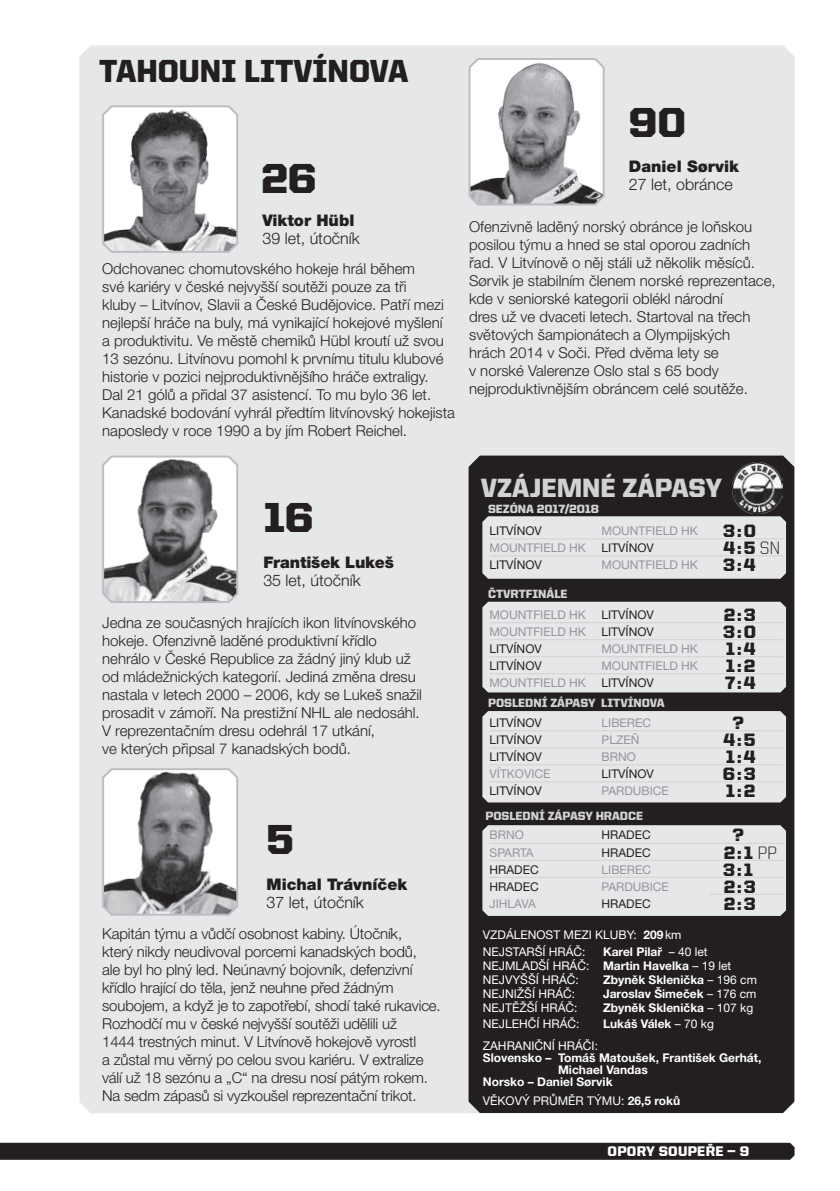
<style>
.page{position:relative;width:840px;height:1191px;background:#fff}
.page>*{position:absolute;margin:0;border:0;box-sizing:border-box;transform-origin:0 0}
.t1{font:900 42px "United Sans Reg";color:#231f20}
.t2{font:900 32px "United Sans Reg";color:#231f20}
.t3{font:900 26.4px "United Sans Reg";color:#d1d2d4}
.t4{font:900 18px "United Sans Reg";color:#231f20}
.t5{font:300 16px "Helvetica Neue CE";color:#231f20}
.t6{font:900 16px "Helvetica Neue CE";color:#231f20}
.t7{font:300 15px/18px "Helvetica Neue CE";color:#231f20}
.t8{font:900 14px "United Sans Reg";letter-spacing:.02em;color:#fff}
.t9{font:12px/14px "Helvetica Neue CE";color:#fff}
.t10{font:12px "Helvetica Neue CE";color:#939598}
.t11{font:700 12px "Helvetica Neue CE";color:#fff}
.t12{font:12px "Helvetica Neue CE";color:#231f20}
.t13{font:900 12px "United Sans Reg";color:#d1d2d4}
.s1{font-weight:300}
.s2{font-weight:700}
.s3{font-weight:400}
</style>
<div class="page">
<div style="left:0;top:1142px;width:794px;height:17px;background:#231f20"></div>
<div style="left:79px;top:45px;width:715px;height:1068px;background:#e6e7e9"></div>
<div style="left:468px;top:455px;width:325px;height:658px;background:#231f20"></div>
<div style="left:482px;top:711px;width:303px;height:91px;background:#e6e7e9"></div>
<hr style="left:743px;top:730px;width:40px;height:1px;background:#d1d2d4">
<div style="left:482px;top:825px;width:303px;height:91px;background:#e6e7e9"></div>
<hr style="left:743px;top:842px;width:40px;height:1px;background:#d1d2d4">
<div style="left:482px;top:516px;width:303px;height:63px;background:#e6e7e9"></div>
<hr style="left:743px;top:538px;width:40px;height:1px;background:#d1d2d4">
<div style="left:482px;top:602px;width:303px;height:90px;background:#e6e7e9"></div>
<hr style="left:743px;top:673px;width:40px;height:1px;background:#d1d2d4">
<svg style="left:101px;top:454px;width:138px;height:150px"></svg>
<svg style="left:467px;top:56px;width:138px;height:150px"></svg>
<svg style="left:101px;top:766px;width:138px;height:150px"></svg>
<svg style="left:101px;top:104px;width:138px;height:150px"></svg>
<img style="left:731px;top:462px;width:51px;height:51px">
<h2 class="t2" style="left:99px;top:54px;width:310px">TAHOUNI LITVÍNOVA</h2>
<h1 class="t1" style="left:261px;top:155px;width:57px">26</h1>
<p class="t6" style="left:262px;top:210px;width:93px">Viktor Hübl</p>
<p class="t5" style="left:262px;top:229px;width:99px">39 let, útočník</p>
<p class="t7" style="left:102px;top:260px;width:354px">Odchovanec chomutovského hokeje hrál během<br>své kariéry v české nejvyšší soutěži pouze za tři<br>kluby – Litvínov, Slavii a České Budějovice. Patří mezi nejlepší hráče na buly, má vynikající hokejové myšlení<br>a produktivitu. Ve městě chemiků Hübl kroutí už svou 13 sezónu. Litvínovu pomohl k prvnímu titulu klubové historie v pozici nejproduktivnějšího hráče extraligy.<br>Dal 21 gólů a přidal 37 asistencí. To mu bylo 36 let.<br>Kanadské bodování vyhrál předtím litvínovský hokejista naposledy v roce 1990 a by jím Robert Reichel.</p>
<h1 class="t1" style="left:263px;top:494px;width:52px">16</h1>
<p class="t6" style="left:263px;top:552px;width:132px">František Lukeš</p>
<p class="t5" style="left:263px;top:570px;width:99px">35 let, útočník</p>
<p class="t7" style="left:102px;top:613px;width:321px">Jedna ze současných hrajících ikon litvínovského hokeje. Ofenzivně laděné produktivní křídlo nehrálo v České Republice za žádný jiný klub už od mládežnických kategorií. Jediná změna dresu nastala v letech 2000 – 2006, kdy se Lukeš snažil prosadit v zámoří. Na prestižní NHL ale nedosáhl.<br>V reprezentačním dresu odehrál 17 utkání,<br>ve kterých připsal 7 kanadských bodů.</p>
<h1 class="t1" style="left:266px;top:816px;width:29px">5</h1>
<p class="t6" style="left:266px;top:874px;width:142px">Michal Trávníček</p>
<p class="t5" style="left:266px;top:892px;width:99px">37 let, útočník</p>
<p class="t7" style="left:102px;top:924px;width:340px">Kapitán týmu a vůdčí osobnost kabiny. Útočník,<br>který nikdy neudivoval porcemi kanadských bodů,<br>ale byl ho plný led. Neúnavný bojovník, defenzivní křídlo hrající do těla, jenž neuhne před žádným soubojem, a když je to zapotřebí, shodí také rukavice.<br>Rozhodčí mu v české nejvyšší soutěži udělili už<br>1444 trestných minut. V Litvínově hokejově vyrostl<br>a zůstal mu věrný po celou svou kariéru. V extralize válí už 18 sezónu a „C“ na dresu nosí pátým rokem.<br>Na sedm zápasů si vyzkoušel reprezentační trikot.</p>
<h1 class="t1" style="left:628px;top:99px;width:59px">90</h1>
<p class="t6" style="left:628px;top:156px;width:111px">Daniel Sørvik</p>
<p class="t5" style="left:628px;top:175px;width:105px">27 let, obránce</p>
<p class="t7" style="left:469px;top:218px;width:308px">Ofenzivně laděný norský obránce je loňskou posilou týmu a hned se stal oporou zadních řad. V Litvínově o něj stáli už několik měsíců.<br>Sørvik je stabilním členem norské reprezentace, kde v seniorské kategorii oblékl národní<br>dres už ve dvaceti letech. Startoval na třech světových šampionátech a Olympijských<br>hrách 2014 v Soči. Před dvěma lety se<br>v norské Valerenze Oslo stal s 65 body nejproduktivnějším obráncem celé soutěže.</p>
<h3 class="t3" style="left:480px;top:473px;width:242px">VZÁJEMNÉ ZÁPASY</h3>
<p class="t13" style="left:488px;top:502px;width:112px">SEZÓNA 2017/2018</p>
<p class="t12" style="left:489px;top:523px;width:54px">LITVÍNOV</p>
<p class="t10" style="left:601px;top:523px;width:98px">MOUNTFIELD HK</p>
<p class="t4" style="left:722px;top:521px;width:34px">3:0</p>
<p class="t10" style="left:489px;top:540px;width:98px">MOUNTFIELD HK</p>
<p class="t12" style="left:601px;top:540px;width:54px">LITVÍNOV</p>
<p class="t4" style="left:723px;top:538px;width:58px">4:5 <span class="s1">SN</span></p>
<p class="t12" style="left:489px;top:558px;width:54px">LITVÍNOV</p>
<p class="t10" style="left:601px;top:558px;width:98px">MOUNTFIELD HK</p>
<p class="t4" style="left:722px;top:555px;width:34px">3:4</p>
<p class="t10" style="left:489px;top:607px;width:98px">MOUNTFIELD HK</p>
<p class="t12" style="left:601px;top:607px;width:54px">LITVÍNOV</p>
<p class="t4" style="left:723px;top:604px;width:33px">2:3</p>
<p class="t10" style="left:489px;top:624px;width:98px">MOUNTFIELD HK</p>
<p class="t12" style="left:601px;top:624px;width:54px">LITVÍNOV</p>
<p class="t4" style="left:722px;top:622px;width:34px">3:0</p>
<p class="t12" style="left:489px;top:641px;width:54px">LITVÍNOV</p>
<p class="t10" style="left:601px;top:641px;width:98px">MOUNTFIELD HK</p>
<p class="t4" style="left:725px;top:639px;width:31px">1:4</p>
<p class="t12" style="left:489px;top:658px;width:54px">LITVÍNOV</p>
<p class="t10" style="left:601px;top:658px;width:98px">MOUNTFIELD HK</p>
<p class="t4" style="left:725px;top:656px;width:31px">1:2</p>
<p class="t10" style="left:489px;top:676px;width:98px">MOUNTFIELD HK</p>
<p class="t12" style="left:601px;top:676px;width:54px">LITVÍNOV</p>
<p class="t4" style="left:724px;top:673px;width:32px">7:4</p>
<p class="t13" style="left:488px;top:587px;width:81px">ČTVRTFINÁLE</p>
<p class="t13" style="left:488px;top:696px;width:178px">POSLEDNÍ ZÁPASY LITVÍNOVA</p>
<p class="t12" style="left:489px;top:715px;width:54px">LITVÍNOV</p>
<p class="t10" style="left:601px;top:715px;width:51px">LIBEREC</p>
<p class="t4" style="left:732px;top:712px;width:12px">?</p>
<p class="t12" style="left:489px;top:732px;width:54px">LITVÍNOV</p>
<p class="t10" style="left:601px;top:732px;width:39px">PLZEŇ</p>
<p class="t4" style="left:723px;top:730px;width:33px">4:5</p>
<p class="t12" style="left:489px;top:749px;width:54px">LITVÍNOV</p>
<p class="t10" style="left:601px;top:749px;width:36px">BRNO</p>
<p class="t4" style="left:725px;top:747px;width:31px">1:4</p>
<p class="t10" style="left:489px;top:766px;width:62px">VÍTKOVICE</p>
<p class="t12" style="left:601px;top:766px;width:54px">LITVÍNOV</p>
<p class="t4" style="left:722px;top:764px;width:34px">6:3</p>
<p class="t12" style="left:489px;top:784px;width:54px">LITVÍNOV</p>
<p class="t10" style="left:601px;top:784px;width:69px">PARDUBICE</p>
<p class="t4" style="left:725px;top:781px;width:31px">1:2</p>
<p class="t13" style="left:485px;top:809px;width:159px">POSLEDNÍ ZÁPASY HRADCE</p>
<p class="t10" style="left:489px;top:827px;width:36px">BRNO</p>
<p class="t12" style="left:601px;top:827px;width:51px">HRADEC</p>
<p class="t4" style="left:732px;top:825px;width:12px">?</p>
<p class="t10" style="left:489px;top:845px;width:46px">SPARTA</p>
<p class="t12" style="left:601px;top:845px;width:51px">HRADEC</p>
<p class="t4" style="left:723px;top:842px;width:55px">2:1 <span class="s1">PP</span></p>
<p class="t12" style="left:489px;top:862px;width:51px">HRADEC</p>
<p class="t10" style="left:601px;top:862px;width:51px">LIBEREC</p>
<p class="t4" style="left:722px;top:859px;width:31px">3:1</p>
<p class="t12" style="left:489px;top:879px;width:51px">HRADEC</p>
<p class="t10" style="left:601px;top:879px;width:69px">PARDUBICE</p>
<p class="t4" style="left:723px;top:876px;width:33px">2:3</p>
<p class="t10" style="left:489px;top:896px;width:48px">JIHLAVA</p>
<p class="t12" style="left:601px;top:896px;width:51px">HRADEC</p>
<p class="t4" style="left:723px;top:893px;width:33px">2:3</p>
<p class="t9" style="left:482px;top:926px;width:200px;line-height:16.8px">VZDÁLENOST MEZI KLUBY: <span class="s2">209</span>km<br>NEJSTARŠÍ HRÁČ:</p>
<p class="t9" style="left:482px;top:944px;width:250px;text-indent:120px"><span class="s2">Karel Pilař</span> – 40 let<br>NEJMLADŠÍ HRÁČ: <span class="s2">Martin Havelka</span> – 19 let<br>NEJVYŠŠÍ HRÁČ:</p>
<p class="t11" style="left:602px;top:972px;width:155px">Zbyněk Sklenička <span class="s3">– 196 cm</span></p>
<p class="t9" style="left:482px;top:986px;width:94px">NEJNIŽŠÍ HRÁČ:</p>
<p class="t11" style="left:602px;top:986px;width:155px">Jaroslav Šimeček <span class="s3">– 176 cm</span></p>
<p class="t9" style="left:482px;top:1000px;width:96px">NEJTĚŽŠÍ HRÁČ:</p>
<p class="t11" style="left:602px;top:1000px;width:152px">Zbyněk Sklenička <span class="s3">– 107 kg</span></p>
<p class="t9" style="left:482px;top:1016px;width:98px">NEJLEHČÍ HRÁČ:</p>
<p class="t11" style="left:602px;top:1016px;width:112px">Lukáš Válek <span class="s3">– 70 kg</span></p>
<p class="t9" style="left:482px;top:1038px;width:117px">ZAHRANIČNÍ HRÁČI:</p>
<p class="t11" style="left:482px;top:1050px;width:280px">Slovensko – Tomáš Matoušek, František Gerhát,</p>
<p class="t11" style="left:557px;top:1062px;width:91px">Michael Vandas</p>
<p class="t11" style="left:482px;top:1074px;width:131px">Norsko – Daniel Sørvik</p>
<p class="t9" style="left:482px;top:1093px;width:199px">VĚKOVÝ PRŮMĚR TÝMU: <span class="s2">26,5 roků</span></p>
<p class="t8" style="left:607px;top:1143px;width:143px">OPORY SOUPEŘE — 9</p>
</div>
